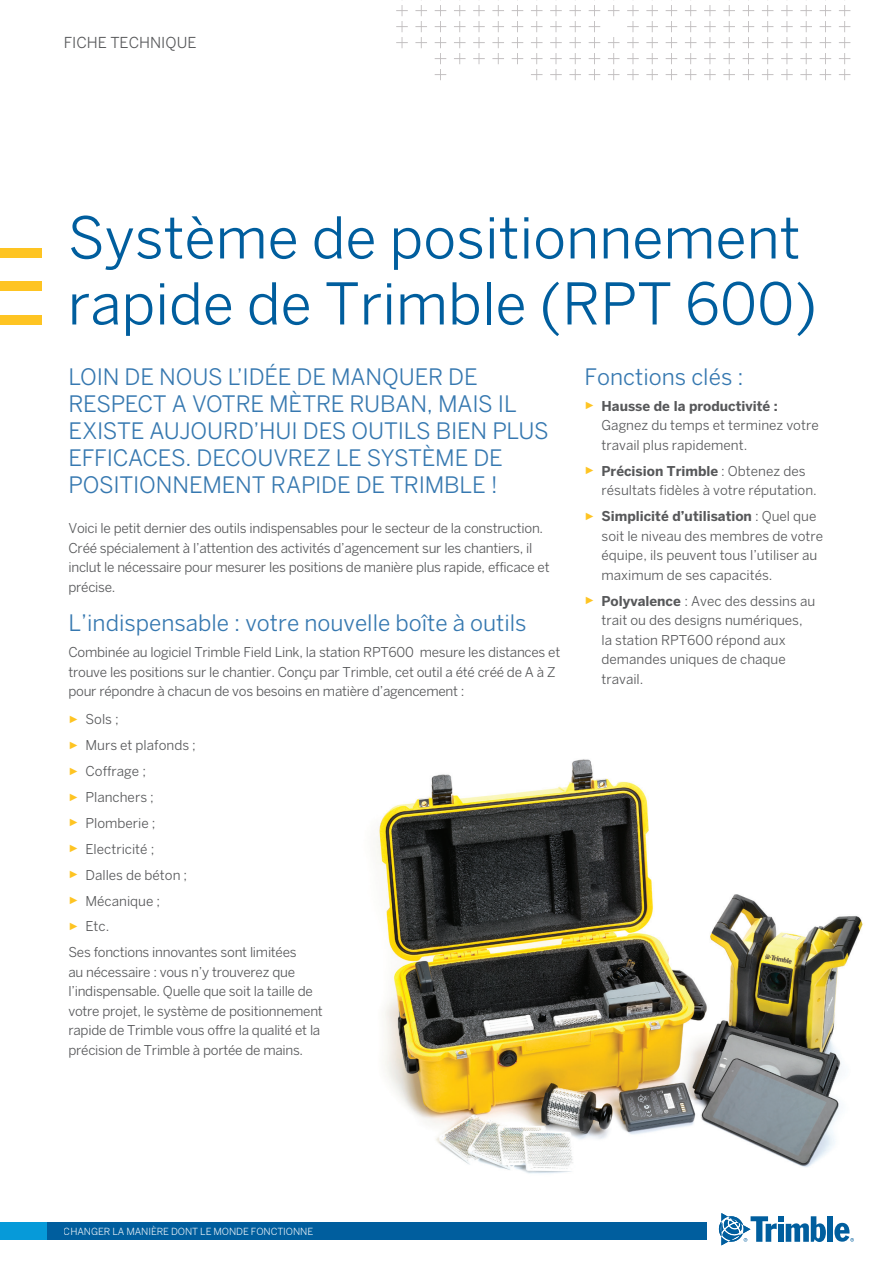
<style>
.page{position:relative;width:893px;height:1263px;background:#fff}
.page>*{position:absolute;margin:0;border:0;box-sizing:border-box;transform-origin:0 0}
.PageHeading1{font:57px/66px "Benton Sans";color:#005e9e}
.BodyHeading3{font:22.5px/27px "Benton Sans";letter-spacing:-.01em;color:#3678b0}
.H3_In_Copy{font:22.5px "Benton Sans";color:#3678b0}
.t1{font:15px "Benton Sans";color:#57585a}
.BodyText{font:13.5px/19.5px "Benton Sans";letter-spacing:-.02em;color:#57585a}
.BodyText-2{font:13.5px/19.5px "Benton Sans";color:#57585a}
.t2{font:9.75px "Benton Sans";letter-spacing:-.01em;color:#fff}
.s1{font-family:"Arial";font-size:10.5px;color:#fec422}
.s2{font-weight:700}
</style>
<div class="page">
<svg style="left:396px;top:0;width:454px;height:80px"></svg>
<div style="left:827px;top:1216px;width:6px;height:26px;background:#005e9e"></div>
<svg style="left:719px;top:1213px;width:107px;height:32px"></svg>
<svg style="left:834px;top:1223px;width:20px;height:19px"></svg>
<div style="left:0;top:1222px;width:704px;height:17px;background:#069ad9"></div>
<div style="left:47px;top:1222px;width:659px;height:17px;background:#005e9e"></div>
<img style="left:376px;top:759px;width:487px;height:415px">
<div style="left:0;top:248px;width:41px;height:10px;background:#fec422"></div>
<div style="left:0;top:281px;width:41px;height:10px;background:#fec422"></div>
<div style="left:0;top:315px;width:41px;height:9px;background:#fec422"></div>
<p class="t1" style="left:64px;top:33px;width:134px">FICHE TECHNIQUE</p>
<p class="PageHeading1" style="left:68px;top:204px;width:751px">Système de positionnement rapide de Trimble (RPT 600)</p>
<p class="BodyHeading3" style="left:68px;top:363px;width:482px">LOIN DE NOUS L’IDÉE DE MANQUER DE RESPECT A VOTRE MÈTRE RUBAN, MAIS IL EXISTE AUJOURD’HUI DES OUTILS BIEN PLUS EFFICACES. DECOUVREZ LE SYSTÈME DE POSITIONNEMENT RAPIDE DE TRIMBLE !</p>
<p class="BodyText" style="left:68px;top:518px;width:483px">Voici le petit dernier des outils indispensables pour le secteur de la construction.<br>Créé spécialement à l’attention des activités d’agencement sur les chantiers, il inclut le nécessaire pour mesurer les positions de manière plus rapide, efficace et précise.</p>
<p class="H3_In_Copy" style="left:68px;top:610px;width:460px">L’indispensable : votre nouvelle boîte à outils</p>
<p class="BodyText" style="left:68px;top:642px;width:493px">Combinée au logiciel Trimble Field Link, la station RPT600 mesure les distances et trouve les positions sur le chantier. Conçu par Trimble, cet outil a été créé de A à Z pour répondre à chacun de vos besoins en matière d’agencement :</p>
<p class="BodyText" style="left:68px;top:710px;width:52px"><span class="s1">►</span> Sols ;</p>
<p class="BodyText-2" style="left:68px;top:735px;width:129px"><span class="s1">►</span> Murs et plafonds ;</p>
<p class="BodyText-2" style="left:68px;top:761px;width:79px"><span class="s1">►</span> Coffrage ;</p>
<p class="BodyText-2" style="left:68px;top:787px;width:87px"><span class="s1">►</span> Planchers ;</p>
<p class="BodyText-2" style="left:68px;top:813px;width:89px"><span class="s1">►</span> Plomberie ;</p>
<p class="BodyText-2" style="left:68px;top:839px;width:87px"><span class="s1">►</span> Electricité ;</p>
<p class="BodyText-2" style="left:68px;top:865px;width:120px"><span class="s1">►</span> Dalles de béton ;</p>
<p class="BodyText-2" style="left:68px;top:891px;width:93px"><span class="s1">►</span> Mécanique ;</p>
<p class="BodyText" style="left:68px;top:917px;width:42px"><span class="s1">►</span> Etc.</p>
<p class="BodyText" style="left:68px;top:942px;width:256px">Ses fonctions innovantes sont limitées<br>au nécessaire : vous n’y trouverez que l’indispensable. Quelle que soit la taille de votre projet, le système de positionnement rapide de Trimble vous offre la qualité et la précision de Trimble à portée de mains.</p>
<p class="H3_In_Copy" style="left:584px;top:363px;width:161px">Fonctions clés :</p>
<p class="BodyText-2" style="left:601px;top:396px;width:219px;text-indent:-17px"><span class="s1">►</span> <span class="s2">Hausse de la productivité :<br></span>Gagnez du temps et terminez votre travail plus rapidement.</p>
<p class="BodyText-2" style="left:601px;top:461px;width:217px;text-indent:-17px"><span class="s1">►</span> <span class="s2">Précision Trimble</span> : Obtenez des résultats fidèles à votre réputation.</p>
<p class="BodyText-2" style="left:601px;top:506px;width:223px;text-indent:-17px"><span class="s1">►</span> <span class="s2">Simplicité d’utilisation</span> : Quel que soit le niveau des membres de votre équipe, ils peuvent tous l’utiliser au maximum de ses capacités.</p>
<p class="BodyText-2" style="left:601px;top:591px;width:215px;text-indent:-17px"><span class="s1">►</span> <span class="s2">Polyvalence</span> : Avec des dessins au trait ou des designs numériques, la station RPT600 répond aux demandes uniques de chaque travail.</p>
<p class="t2" style="left:64px;top:1225px;width:251px">CHANGER LA MANIÈRE DONT LE MONDE FONCTIONNE</p>
</div>
